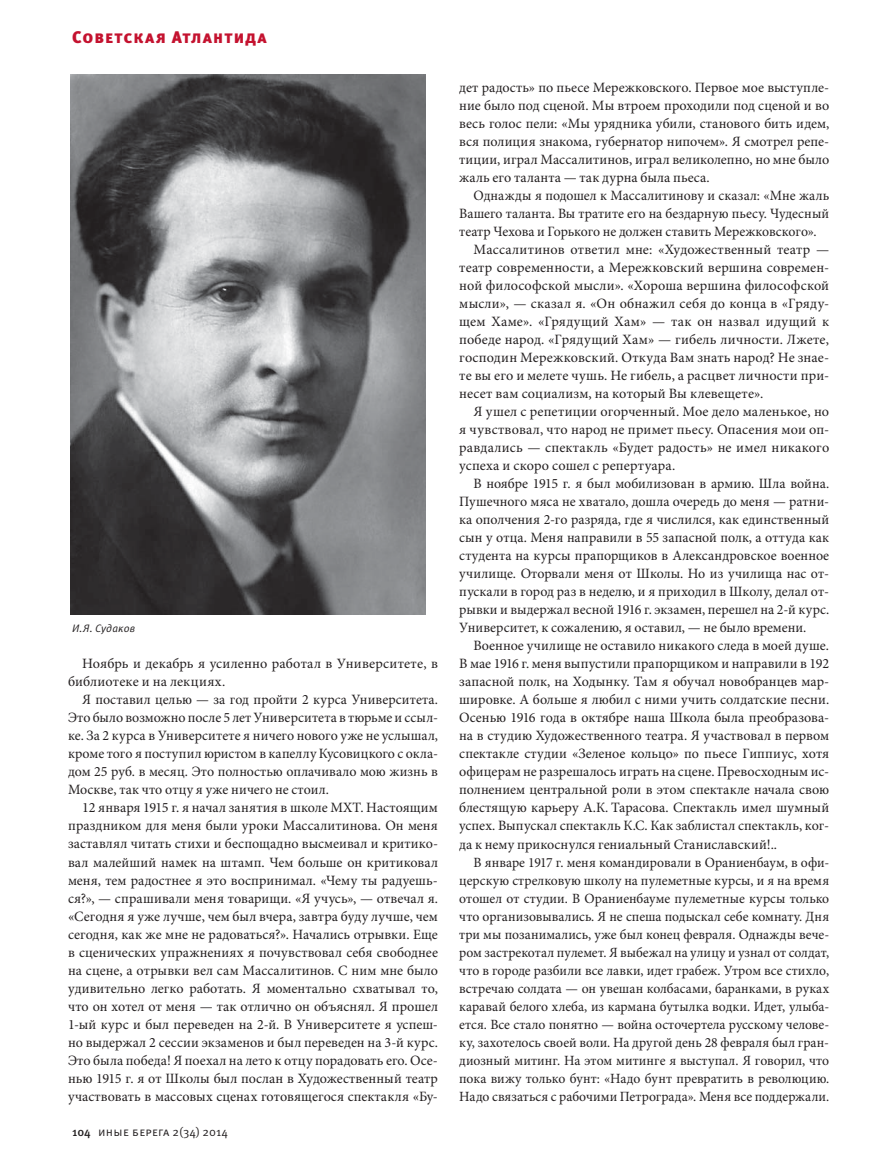
<style>
.page{position:relative;width:893px;height:1170px;background:#fff}
.page>*{position:absolute;margin:0;border:0;box-sizing:border-box;transform-origin:0 0}
.t1{font:900 16.8px "Meta Pro";letter-spacing:.065em;color:#c4122f}
.t2{font:14.25px/18px "Minion Pro";letter-spacing:.005em;color:#231f20;text-align:justify}
.t3{font:14.1px/18px "Minion Pro";letter-spacing:.005em;color:#231f20;text-align:justify}
.t4{font:12px "Meta Pro";letter-spacing:.03em;color:#231f20}
.t5{font:italic 10.8px "Meta Pro";letter-spacing:.015em;color:#231f20}
.s1{font-weight:500}
</style>
<div class="page">
<img style="left:70px;top:74px;width:356px;height:540px">
<p class="t1" style="left:72px;top:31px;width:196px">Советская Атлантида</p>
<p class="t5" style="left:72px;top:624px;width:65px">И.Я. Судаков</p>
<p class="t2" style="left:68px;top:656px;width:371px;text-indent:14px">Ноябрь и декабрь я усиленно работал в Университете, в библиотеке и на лекциях.</p>
<p class="t2" style="left:68px;top:692px;width:371px;text-indent:14px">Я поставил целью — за год пройти 2 курса Университета.<br>Это было возможно после 5 лет Университета в тюрьме и ссыл&shy;ке. За 2 курса в Университете я ничего нового уже не услышал, кроме того я поступил юристом в капеллу Кусовицкого с окла&shy;дом 25 руб. в месяц. Это полностью оплачивало мою жизнь в Москве, так что отцу я уже ничего не стоил.</p>
<p class="t2" style="left:68px;top:800px;width:371px;text-indent:14px">12 января 1915 г. я начал занятия в школе МХТ. Настоящим праздником для меня были уроки Массалитинова. Он меня заставлял читать стихи и беспощадно высмеивал и критико&shy;вал малейший намек на штамп. Чем больше он критиковал меня, тем радостнее я это воспринимал. «Чему ты радуешь&shy;ся?», — спрашивали меня товарищи. «Я учусь», — отвечал я. «Сегодня я уже лучше, чем был вчера, завтра буду лучше, чем сегодня, как же мне не радоваться?». Начались отрывки. Еще в сценических упражнениях я почувствовал себя свободнее на сцене, а отрывки вел сам Массалитинов. С ним мне было удивительно легко работать. Я моментально схватывал то, что он хотел от меня — так отлично он объяснял. Я прошел 1-ый курс и был переведен на 2-й. В Университете я успеш&shy;но выдержал 2 сессии экзаменов и был переведен на 3-й курс.<br>Это была победа! Я поехал на лето к отцу порадовать его. Осе&shy;нью 1915 г. я от Школы был послан в Художественный театр участвовать в массовых сценах готовящегося спектакля «Бу-</p>
<p class="t4" style="left:72px;top:1127px;width:157px"><span class="s1">104</span> иные берега 2(34) 2014</p>
<p class="t2" style="left:459px;top:80px;width:371px">дет радость» по пьесе Мережковского. Первое мое выступле&shy;ние было под сценой. Мы втроем проходили под сценой и во весь голос пели: «Мы урядника убили, станового бить идем, вся полиция знакома, губернатор нипочем». Я смотрел репе&shy;тиции, играл Массалитинов, играл великолепно, но мне было жаль его таланта — так дурна была пьеса.</p>
<p class="t2" style="left:473px;top:188px;width:357px">Однажды я подошел к Массалитинову и сказал: «Мне жаль</p>
<p class="t2" style="left:459px;top:206px;width:371px">Вашего таланта. Вы тратите его на бездарную пьесу. Чудесный</p>
<p class="t2" style="left:459px;top:224px;width:359px">театр Чехова и Горького не должен ставить Мережковского».</p>
<p class="t2" style="left:473px;top:242px;width:357px">Массалитинов ответил мне: «Художественный театр —</p>
<p class="t2" style="left:459px;top:260px;width:371px">театр современности, а Мережковский вершина современ-</p>
<p class="t2" style="left:459px;top:278px;width:371px">ной философской мысли». «Хороша вершина философской</p>
<p class="t2" style="left:459px;top:296px;width:371px">мысли», — сказал я. «Он обнажил себя до конца в «Гряду-</p>
<p class="t2" style="left:459px;top:314px;width:371px">щем Хаме». «Грядущий Хам» — так он назвал идущий к</p>
<p class="t2" style="left:459px;top:332px;width:371px">победе народ. «Грядущий Хам» — гибель личности. Лжете,</p>
<p class="t2" style="left:459px;top:350px;width:371px">господин Мережковский. Откуда Вам знать народ? Не знае-</p>
<p class="t2" style="left:459px;top:368px;width:371px">те вы его и мелете чушь. Не гибель, а расцвет личности при-</p>
<p class="t2" style="left:459px;top:386px;width:306px">несет вам социализм, на который Вы клевещете».</p>
<p class="t2" style="left:473px;top:404px;width:357px">Я ушел с репетиции огорченный. Мое дело маленькое, но</p>
<p class="t2" style="left:459px;top:422px;width:371px">я чувствовал, что народ не примет пьесу. Опасения мои оп-</p>
<p class="t2" style="left:459px;top:440px;width:371px">равдались — спектакль «Будет радость» не имел никакого</p>
<p class="t2" style="left:459px;top:458px;width:217px">успеха и скоро сошел с репертуара.</p>
<p class="t2" style="left:473px;top:476px;width:357px">В ноябре 1915 г. я был мобилизован в армию. Шла война.</p>
<p class="t2" style="left:459px;top:494px;width:371px">Пушечного мяса не хватало, дошла очередь до меня — ратни-</p>
<p class="t2" style="left:459px;top:512px;width:371px">ка ополчения 2-го разряда, где я числился, как единственный</p>
<p class="t2" style="left:459px;top:530px;width:371px">сын у отца. Меня направили в 55 запасной полк, а оттуда как</p>
<p class="t2" style="left:459px;top:548px;width:371px">студента на курсы прапорщиков в Александровское военное</p>
<p class="t2" style="left:459px;top:566px;width:371px">училище. Оторвали меня от Школы. Но из училища нас от-</p>
<p class="t2" style="left:459px;top:584px;width:371px">пускали в город раз в неделю, и я приходил в Школу, делал от-</p>
<p class="t2" style="left:459px;top:602px;width:371px">рывки и выдержал весной 1916 г. экзамен, перешел на 2-й курс.</p>
<p class="t2" style="left:459px;top:620px;width:349px">Университет, к сожалению, я оставил, — не было времени.</p>
<p class="t2" style="left:473px;top:638px;width:357px">Военное училище не оставило никакого следа в моей душе.</p>
<p class="t2" style="left:459px;top:656px;width:371px">В мае 1916 г. меня выпустили прапорщиком и направили в 192</p>
<p class="t2" style="left:459px;top:674px;width:371px">запасной полк, на Ходынку. Там я обучал новобранцев мар-</p>
<p class="t2" style="left:459px;top:692px;width:371px">шировке. А больше я любил с ними учить солдатские песни.</p>
<p class="t2" style="left:459px;top:710px;width:371px">Осенью 1916 года в октябре наша Школа была преобразова-</p>
<p class="t2" style="left:459px;top:728px;width:371px">на в студию Художественного театра. Я участвовал в первом</p>
<p class="t2" style="left:459px;top:746px;width:371px">спектакле студии «Зеленое кольцо» по пьесе Гиппиус, хотя</p>
<p class="t2" style="left:459px;top:764px;width:371px">офицерам не разрешалось играть на сцене. Превосходным ис-</p>
<p class="t2" style="left:459px;top:782px;width:371px">полнением центральной роли в этом спектакле начала свою</p>
<p class="t2" style="left:459px;top:800px;width:371px">блестящую карьеру А.К. Тарасова. Спектакль имел шумный</p>
<p class="t2" style="left:459px;top:818px;width:371px">успех. Выпускал спектакль К.С. Как заблистал спектакль, ког-</p>
<p class="t2" style="left:459px;top:836px;width:319px">да к нему прикоснулся гениальный Станиславский!..</p>
<p class="t3" style="left:459px;top:854px;width:372px;text-indent:14px">В январе 1917 г. меня командировали в Ораниенбаум, в офи&shy;церскую стрелковую школу на пулеметные курсы, и я на время отошел от студии. В Ораниенбауме пулеметные курсы только что организовывались. Я не спеша подыскал себе комнату. Дня три мы позанимались, уже был конец февраля. Однажды вече&shy;ром застрекотал пулемет. Я выбежал на улицу и узнал от солдат, что в городе разбили все лавки, идет грабеж. Утром все стихло, встречаю солдата — он увешан колбасами, баранками, в руках каравай белого хлеба, из кармана бутылка водки. Идет, улыба&shy;ется. Все стало понятно — война осточертела русскому челове&shy;ку, захотелось своей воли. На другой день 28 февраля был гран&shy;диозный митинг. На этом митинге я выступал. Я говорил, что пока вижу только бунт: «Надо бунт превратить в революцию.<br>Надо связаться с рабочими Петрограда». Меня все поддержали.</p>
</div>
